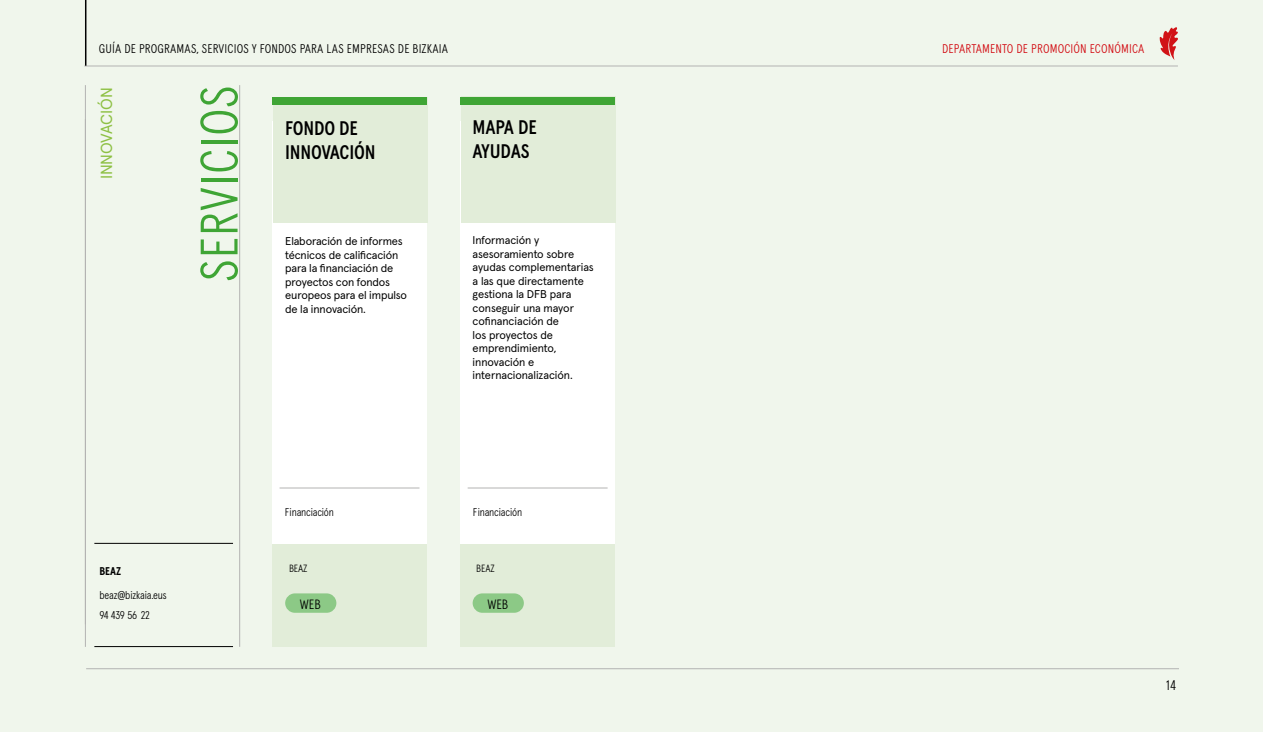
<style>
.page{position:relative;width:1263px;height:732px;background:#fff}
.page>*{position:absolute;margin:0;border:0;box-sizing:border-box;transform-origin:0 0}
.t1{font:300 52.65px "Apercu Condensed Pro";letter-spacing:.01em;color:#3fa535}
.t2{font:500 19.65px/23.5px "Apercu Condensed Pro";letter-spacing:-.01em;color:#000}
.t3{font:16.05px "Apercu Pro";letter-spacing:-.005em;color:#8dc043}
.t4{font:300 13.95px "Apercu Condensed Pro";color:#000}
.t5{font:300 13.5px "Apercu Condensed Pro";letter-spacing:-.005em;color:#000}
.t6{font:300 12.6px "Apercu Condensed Pro";letter-spacing:.01em;color:#000}
.t7{font:300 12.6px "Apercu Condensed Pro";letter-spacing:.01em;color:#d20a11}
.t8{font:11.25px/13.5px "Apercu Pro";letter-spacing:-.01em;color:#000}
.t9{font:300 11.25px "Apercu Condensed Pro";letter-spacing:-.015em;color:#000}
.t10{font:700 11.25px "Apercu Condensed Pro";color:#000}
.t11{font:300 10.5px "Apercu Condensed Pro";letter-spacing:-.005em;color:#000}
</style>
<div class="page">
<div style="left:0;top:0;width:1263px;height:731px;background:#f0f6ec"></div>
<div style="left:460px;top:121px;width:155px;height:509px;background:#fff"></div>
<div style="left:273px;top:122px;width:154px;height:509px;background:#fff"></div>
<div style="left:460px;top:544px;width:155px;height:102px;background:#e2edd9"></div>
<div style="left:272px;top:544px;width:155px;height:102px;background:#e2edd9"></div>
<div style="left:461px;top:97px;width:154px;height:126px;background:#e2edd9"></div>
<div style="left:460px;top:97px;width:155px;height:7px;background:#3fa535"></div>
<div style="left:273px;top:97px;width:154px;height:126px;background:#e2edd9"></div>
<div style="left:273px;top:97px;width:154px;height:8px;background:#3fa535"></div>
<hr style="left:468px;top:487px;width:140px;height:1px;background:#b3b3b2">
<hr style="left:280px;top:487px;width:139px;height:1px;background:#b3b3b2">
<hr style="left:85px;top:85px;width:1px;height:561px;background:#b3b3b2">
<hr style="left:239px;top:85px;width:1px;height:561px;background:#b3b3b2">
<hr style="left:94px;top:543px;width:139px;height:1px;background:#000">
<hr style="left:94px;top:646px;width:139px;height:1px;background:#000">
<hr style="left:84px;top:66px;width:1094px;height:1px;background:#b3b3b2">
<hr style="left:85px;top:0;width:1px;height:66px;background:#000">
<svg style="left:1159px;top:27px;width:19px;height:33px"></svg>
<hr style="left:86px;top:668px;width:1093px;height:1px;background:#b3b3b2">
<div style="left:473px;top:593px;width:51px;height:19px;background:#8cc986;border-radius:10px"></div>
<div style="left:285px;top:593px;width:51px;height:19px;background:#8cc986;border-radius:10px"></div>
<p class="t6" style="left:99px;top:41px;width:351px">GUÍA DE PROGRAMAS, SERVICIOS Y FONDOS PARA LAS EMPRESAS DE BIZKAIA</p>
<p class="t7" style="left:942px;top:41px;width:204px">DEPARTAMENTO DE PROMOCIÓN ECONÓMICA</p>
<h3 class="t3" style="left:94px;top:179px;width:93px;rotate:-90deg">INNOVACIÓN</h3>
<h1 class="t1" style="left:188px;top:281px;width:198px;rotate:-90deg">SERVICIOS</h1>
<h2 class="t2" style="left:285px;top:116px;width:92px">FONDO DE<br>INNOVACIÓN</h2>
<p class="t8" style="left:285px;top:233px;width:123px">Elaboración de informes técnicos de calificación para la financiación de proyectos con fondos europeos para el impulso de la innovación.</p>
<h2 class="t2" style="left:473px;top:116px;width:66px">MAPA DE<br>AYUDAS</h2>
<p class="t8" style="left:473px;top:233px;width:123px">Información y asesoramiento sobre ayudas complementarias a las que directamente gestiona la DFB para conseguir una mayor cofinanciación de<br>los proyectos de emprendimiento, innovación e internacionalización.</p>
<p class="t10" style="left:99px;top:564px;width:23px">BEAZ</p>
<p class="t9" style="left:99px;top:587px;width:69px">beaz@bizkaia.eus</p>
<p class="t9" style="left:99px;top:607px;width:52px">94 439 56 22</p>
<p class="t9" style="left:285px;top:505px;width:51px">Financiación</p>
<p class="t9" style="left:473px;top:505px;width:51px">Financiación</p>
<p class="t11" style="left:289px;top:562px;width:20px">BEAZ</p>
<p class="t11" style="left:476px;top:562px;width:20px">BEAZ</p>
<p class="t5" style="left:300px;top:595px;width:22px">WEB</p>
<p class="t5" style="left:487px;top:595px;width:22px">WEB</p>
<p class="t4" style="left:1166px;top:676px;width:11px">14</p>
</div>
